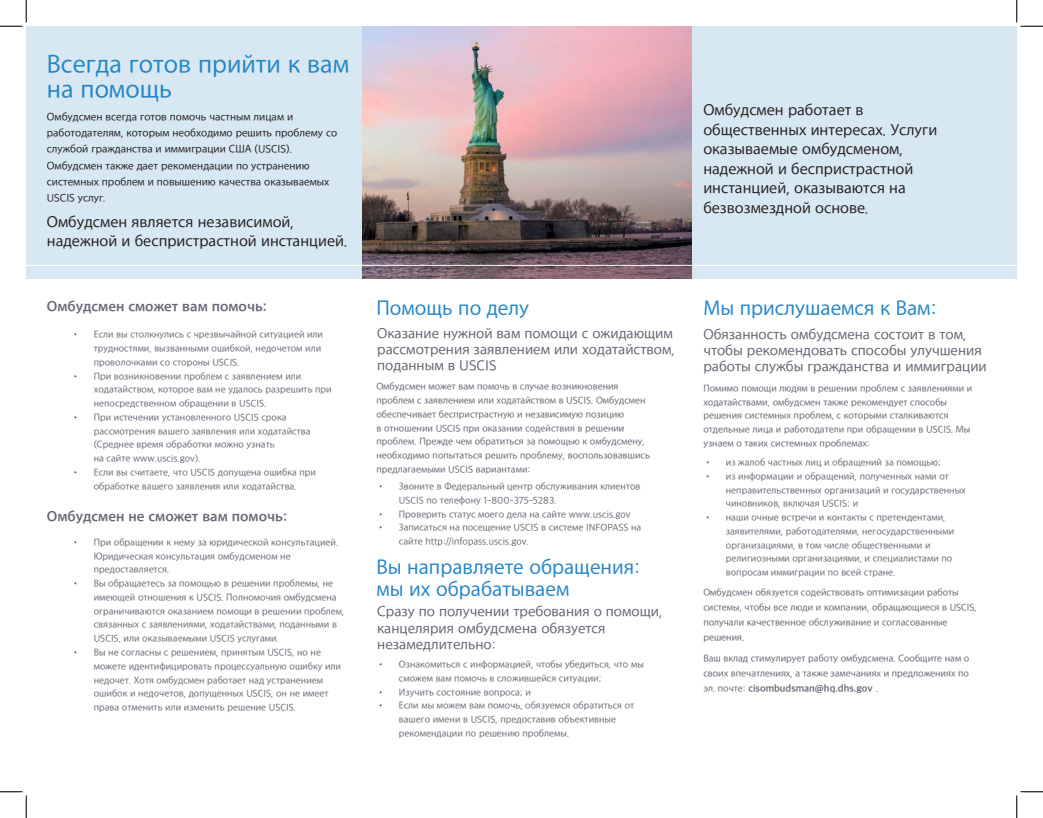
<style>
.page{position:relative;width:1043px;height:818px;background:#fff}
.page>*{position:absolute;margin:0;border:0;box-sizing:border-box;transform-origin:0 0}
.t1{font:26.25px/25px "Apple SD Gothic Neo";color:#2585c6}
.t2{font:21.25px/22.5px "Apple SD Gothic Neo";color:#2585c6}
.t3{font:16.25px/19.5px "Apple SD Gothic Neo";color:#231f20}
.t4{font:15px/16.2px "Apple SD Gothic Neo";color:#636572}
.t5{font:700 15px "Apple SD Gothic Neo";color:#686977}
.t6{font:700 15px "Apple SD Gothic Neo";color:#676978}
.t7{font:11.25px/16.2px "Apple SD Gothic Neo";color:#231f20}
.t8{font:10px/13.8px "Apple SD Gothic Neo";color:#686976}
.t9{font:10px/13.8px "Apple SD Gothic Neo";color:#636572}
.t10{font:10px/13.8px "Apple SD Gothic Neo";color:#686977}
.s1{font-weight:700}
</style>
<div class="page">
<img style="left:361px;top:26px;width:331px;height:253px">
<div style="left:26px;top:26px;width:335px;height:253px;background:#d8e8f2"></div>
<div style="left:692px;top:26px;width:324px;height:253px;background:#d8e8f2"></div>
<hr style="left:26px;top:265px;width:990px;height:1px;background:#fff">
<svg style="left:0;top:0;width:27px;height:27px"></svg>
<svg style="left:0;top:791px;width:27px;height:27px"></svg>
<svg style="left:1016px;top:0;width:26px;height:27px"></svg>
<svg style="left:1016px;top:791px;width:26px;height:27px"></svg>
<h2 class="t1" style="left:47px;top:54px;width:304px">Всегда готов прийти к вам на помощь</h2>
<p class="t7" style="left:47px;top:109px;width:292px">Омбудсмен всегда готов помочь частным лицам и работодателям, которым необходимо решить проблему со службой гражданства и иммиграции США (USCIS).<br>Омбудсмен также дает рекомендации по устранению системных проблем и повышению качества оказываемых USCIS услуг.</p>
<p class="t3" style="left:47px;top:213px;width:302px">Омбудсмен является независимой, надежной и беспристрастной инстанцией.</p>
<h3 class="t6" style="left:47px;top:299px;width:222px">Омбудсмен сможет вам помочь:</h3>
<p class="t10" style="left:94px;top:328px;width:231px;text-indent:-22px">• Если вы столкнулись с чрезвычайной ситуацией или трудностями, вызванными ошибкой, недочетом или проволочками со стороны USCIS.</p>
<p class="t10" style="left:94px;top:370px;width:239px;text-indent:-22px">• При возникновении проблем с заявлением или ходатайством, которое вам не удалось разрешить при непосредственном обращении в USCIS.</p>
<p class="t10" style="left:94px;top:411px;width:218px;text-indent:-22px">• При истечении установленного USCIS срока рассмотрения вашего заявления или ходатайства (Среднее время обработки можно узнать<br>на сайте www.uscis.gov).</p>
<p class="t10" style="left:71px;top:466px;width:246px;text-align:center">• Если вы считаете, что USCIS допущена ошибка при обработке вашего заявления или ходатайства.</p>
<h3 class="t5" style="left:47px;top:509px;width:242px">Омбудсмен не сможет вам помочь:</h3>
<p class="t8" style="left:94px;top:536px;width:246px;text-indent:-22px">• При обращении к нему за юридической консультацией.<br>Юридическая консультация омбудсменом не предоставляется.</p>
<p class="t8" style="left:94px;top:577px;width:252px;text-indent:-22px">• Вы обращаетесь за помощью в решении проблемы, не имеющей отношения к USCIS. Полномочия омбудсмена ограничиваются оказанием помощи в решении проблем, связанных с заявлениями, ходатайствами, поданными в USCIS, или оказываемыми USCIS услугами.</p>
<p class="t8" style="left:94px;top:646px;width:249px;text-indent:-22px">• Вы не согласны с решением, принятым USCIS, но не можете идентифицировать процессуальную ошибку или недочет. Хотя омбудсмен работает над устранением ошибок и недочетов, допущенных USCIS, он не имеет права отменить или изменить решение USCIS.</p>
<h2 class="t2" style="left:376px;top:298px;width:154px">Помощь по делу</h2>
<p class="t4" style="left:377px;top:326px;width:299px">Оказание нужной вам помощи с ожидающим рассмотрения заявлением или ходатайством, поданным в USCIS</p>
<p class="t9" style="left:376px;top:380px;width:275px">Омбудсмен может вам помочь в случае возникновения проблем с заявлением или ходатайством в USCIS. Омбудсмен обеспечивает беспристрастную и независимую позицию<br>в отношении USCIS при оказании содействия в решении проблем. Прежде чем обратиться за помощью к омбудсмену, необходимо попытаться решить проблему, воспользовавшись предлагаемыми USCIS вариантами:</p>
<p class="t8" style="left:399px;top:480px;width:243px;text-indent:-22px">• Звоните в Федеральный центр обслуживания клиентов<br>USCIS по телефону 1-800-375-5283.</p>
<p class="t8" style="left:376px;top:508px;width:256px">• Проверить статус моего дела на сайте www.uscis.gov</p>
<p class="t8" style="left:399px;top:521px;width:244px;text-indent:-22px">• Записаться на посещение USCIS в системе INFOPASS на сайте http://infopass.uscis.gov.</p>
<h2 class="t2" style="left:376px;top:557px;width:265px">Вы направляете обращения: мы их обрабатываем</h2>
<p class="t4" style="left:377px;top:604px;width:287px">Сразу по получении требования о помощи, канцелярия омбудсмена обязуется незамедлительно:</p>
<p class="t8" style="left:399px;top:658px;width:246px;text-indent:-22px">• Ознакомиться с информацией, чтобы убедиться, что мы сможем вам помочь в сложившейся ситуации;</p>
<p class="t8" style="left:376px;top:685px;width:156px">• Изучить состояние вопроса; и</p>
<p class="t8" style="left:399px;top:699px;width:237px;text-indent:-22px">• Если мы можем вам помочь, обязуемся обратиться от вашего имени в USCIS, предоставив объективные рекомендации по решению проблемы.</p>
<p class="t3" style="left:703px;top:101px;width:235px">Омбудсмен работает в общественных интересах. Услуги оказываемые омбудсменом, надежной и беспристрастной инстанцией, оказываются на безвозмездной основе.</p>
<h2 class="t2" style="left:703px;top:298px;width:235px">Мы прислушаемся к Вам:</h2>
<p class="t4" style="left:703px;top:327px;width:285px">Обязанность омбудсмена состоит в том, чтобы рекомендовать способы улучшения работы службы гражданства и иммиграции</p>
<p class="t9" style="left:703px;top:382px;width:270px">Помимо помощи людям в решении проблем с заявлениями и ходатайствами, омбудсмен также рекомендует способы решения системных проблем, с которыми сталкиваются отдельные лица и работодатели при обращении в USCIS. Мы узнаем о таких системных проблемах:</p>
<p class="t8" style="left:703px;top:456px;width:239px">• из жалоб частных лиц и обращений за помощью;</p>
<p class="t8" style="left:726px;top:470px;width:241px;text-indent:-22px">• из информации и обращений, полученных нами от неправительственных организаций и государственных чиновников, включая USCIS; и</p>
<p class="t8" style="left:726px;top:511px;width:230px;text-indent:-22px">• наши очные встречи и контакты с претендентами, заявителями, работодателями, негосударственными организациями, в том числе общественными и религиозными организациями, и специалистами по вопросам иммиграции по всей стране.</p>
<p class="t9" style="left:703px;top:585px;width:275px;line-height:15px">Омбудсмен обязуется содействовать оптимизации работы системы, чтобы все люди и компании, обращающиеся в USCIS, получали качественное обслуживание и согласованные решения.</p>
<p class="t9" style="left:703px;top:651px;width:267px;line-height:15px;text-align:justify">Ваш вклад стимулирует работу омбудсмена. Сообщите нам о своих впечатлениях, а также замечаниях и предложениях по эл. почте: <span class="s1">cisombudsman@hq.dhs.gov</span> .</p>
</div>
